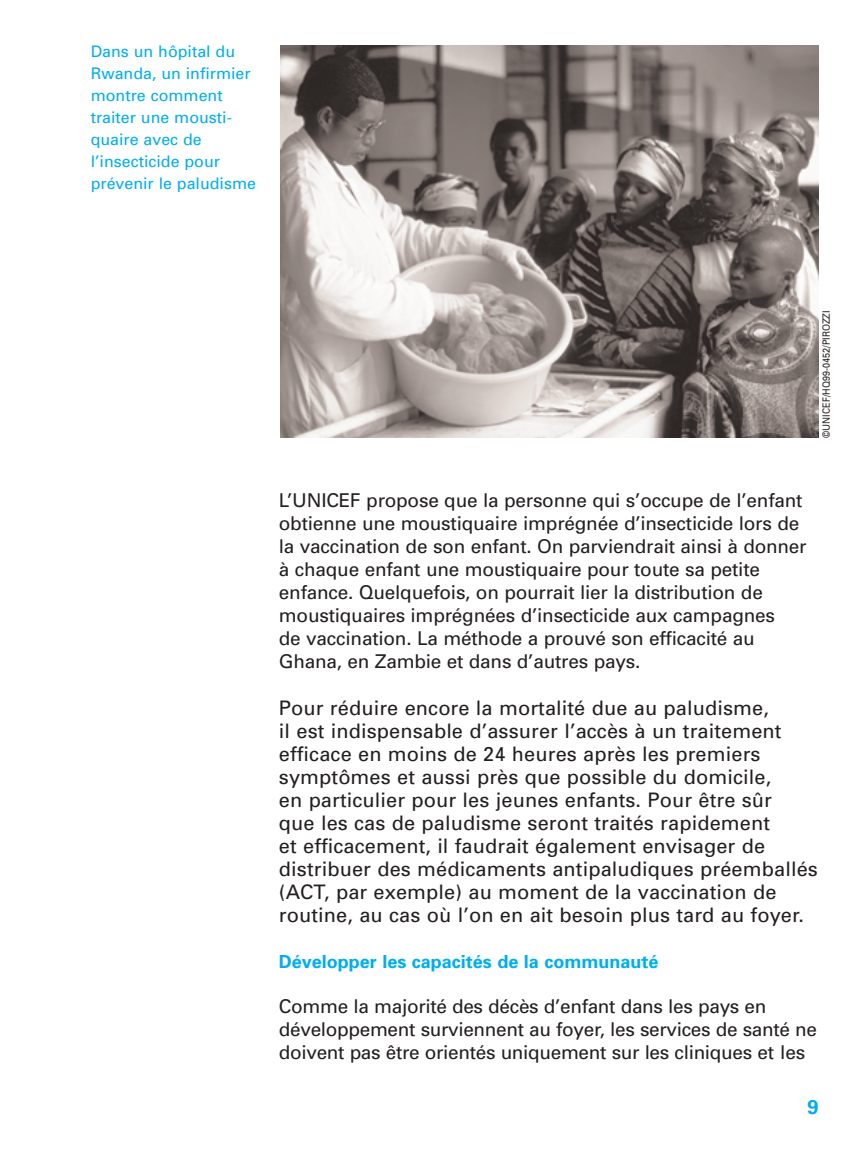
<style>
.page{position:relative;width:864px;height:1152px;background:#fff}
.page>*{position:absolute;margin:0;border:0;box-sizing:border-box;transform-origin:0 0}
.t1{font:20px/23px "Univers";letter-spacing:.005em;color:#231f20}
.t2{font:700 20px "Univers";color:#00aeef}
.t3{font:19px/23px "Univers";letter-spacing:-.01em;color:#231f20}
.t4{font:700 18px "Univers";color:#00aeef}
.t5{font:16px/22px "Univers";color:#00aeef}
.t6{font:10px "Univers";color:#231f20;scale:.91 1}
</style>
<div class="page">
<img style="left:281px;top:45px;width:538px;height:393px">
<p class="t5" style="left:91px;top:42px;width:167px">Dans un hôpital du<br>Rwanda, un infirmier montre comment traiter une mousti&shy;quaire avec de l’insecticide pour prévenir le paludisme</p>
<p class="t6" style="left:823px;top:438px;width:141px;rotate:-90deg">©UNICEF/HQ99-0452/PIROZZI</p>
<p class="t3" style="left:279px;top:491px;width:529px">L’UNICEF propose que la personne qui s’occupe de l’enfant obtienne une moustiquaire imprégnée d’insecticide lors de la vaccination de son enfant. On parviendrait ainsi à donner à chaque enfant une moustiquaire pour toute sa petite enfance. Quelquefois, on pourrait lier la distribution de moustiquaires imprégnées d’insecticide aux campagnes<br>de vaccination. La méthode a prouvé son efficacité au Ghana, en Zambie et dans d’autres pays.</p>
<p class="t1" style="left:279px;top:698px;width:541px">Pour réduire encore la mortalité due au paludisme,<br>il est indispensable d’assurer l’accès à un traitement efficace en moins de 24 heures après les premiers symptômes et aussi près que possible du domicile,<br>en particulier pour les jeunes enfants. Pour être sûr<br>que les cas de paludisme seront traités rapidement<br>et efficacement, il faudrait également envisager de distribuer des médicaments antipaludiques préemballés (ACT, par exemple) au moment de la vaccination de routine, au cas où l’on en ait besoin plus tard au foyer.</p>
<p class="t4" style="left:279px;top:955px;width:381px">Développer les capacités de la communauté</p>
<p class="t3" style="left:279px;top:997px;width:540px">Comme la majorité des décès d’enfant dans les pays en développement surviennent au foyer, les services de santé ne doivent pas être orientés uniquement sur les cliniques et les</p>
<p class="t2" style="left:808px;top:1100px;width:13px">9</p>
</div>
